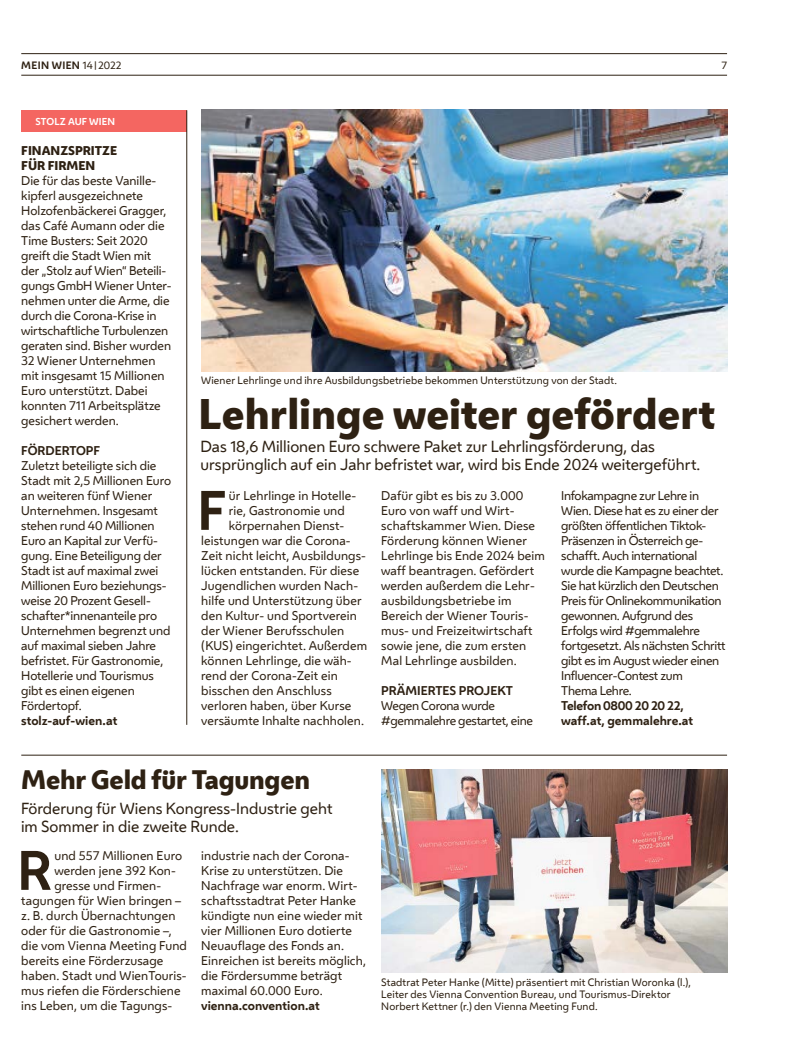
<style>
.page{position:relative;width:798px;height:1063px;background:#fff}
.page>*{position:absolute;margin:0;border:0;box-sizing:border-box;transform-origin:0 0}
.FT_FT_Initial3{font:700 51.88px "Wiener Melange";color:#2e2113}
.HL_Header_32pt{font:800 40px "Wiener Melange";color:#2e2113}
.HL_Header_20pt{font:800 25px "Wiener Melange";letter-spacing:-.01em;color:#2e2113}
.HL_VS_12pt{font:15px/18px "Wiener Melange";color:#2e2113}
.FT_FT{font:11.88px/15px "Wiener Melange";letter-spacing:-.01em;color:#2e2113}
.FT_FT_Initial3-2{font:11.88px/15px "Wiener Melange";letter-spacing:.01em;color:#2e2113}
.FT_FT_Info_bold{font:700 11.88px "Wiener Melange";color:#2e2113}
.FT_Zwischentitel{font:700 11.88px "Wiener Melange";color:#2e2113}
.Spalte_Infobox_Spalte_Header{font:800 11.88px/15px "Wiener Melange";color:#2e2113}
.FT_FT_Info_bold-2{font:700 11.88px "Wiener Melange";letter-spacing:-.025em;color:#2e2113}
.FT_FT-2{font:700 11.88px "Wiener Melange";color:#2e2113}
.FT_Bildunterschrift{font:10px/12px "Wiener Melange";letter-spacing:.015em;color:#2e2113}
.t1{font:700 10px "Wiener Melange";letter-spacing:.035em;color:#2e2113}
.Spalte_Infobox_Spalte_Markerl{font:700 9.38px "Wiener Melange";letter-spacing:.01em;color:#fff}
.s1{font-weight:400}
.s2{font-weight:400;font-size:7.5px}
</style>
<div class="page">
<hr style="left:21px;top:75px;width:705px;height:1px;background:#2e2113">
<hr style="left:21px;top:53px;width:705px;height:1px;background:#2e2113">
<img style="left:381px;top:770px;width:345px;height:202px">
<img style="left:201px;top:110px;width:525px;height:261px">
<hr style="left:21px;top:755px;width:705px;height:1px;background:#2e2113">
<div style="left:21px;top:110px;width:166px;height:22px;background:#f46661"></div>
<hr style="left:186px;top:110px;width:1px;height:615px;background:#2e2113">
<p class="t1" style="left:21px;top:57px;width:102px">MEIN WIEN <span class="s1">14</span><span class="s2">|</span><span class="s1">2022</span></p>
<p class="FT_Bildunterschrift" style="left:721px;top:59px;width:7px">7</p>
<p class="Spalte_Infobox_Spalte_Markerl" style="left:35px;top:113px;width:81px">STOLZ AUF WIEN</p>
<h1 class="Spalte_Infobox_Spalte_Header" style="left:21px;top:143px;width:97px">FINANZSPRITZE<br>FÜR FIRMEN</h1>
<p class="FT_FT" style="left:21px;top:172px;width:152px">Die für das beste Vanille&shy;kipferl ausgezeichnete<br>Holzofenbäckerei Gragger, das Café Aumann oder die<br>Time Busters: Seit 2020 greift die Stadt Wien mit der „Stolz auf Wien“ Beteili&shy;gungs GmbH Wiener Unter&shy;nehmen unter die Arme, die durch die Corona-Krise in wirtschaftliche Turbulenzen geraten sind. Bisher wurden<br>32 Wiener Unternehmen mit insgesamt 15 Millionen<br>Euro unterstützt. Dabei konnten 711 Arbeitsplätze gesichert werden.</p>
<p class="FT_Zwischentitel" style="left:21px;top:440px;width:80px">FÖRDERTOPF</p>
<p class="FT_FT" style="left:21px;top:457px;width:151px">Zuletzt beteiligte sich die<br>Stadt mit 2,5 Millionen Euro an weiteren fünf Wiener<br>Unternehmen. Insgesamt stehen rund 40 Millionen<br>Euro an Kapital zur Verfü&shy;gung. Eine Beteiligung der<br>Stadt ist auf maximal zwei<br>Millionen Euro beziehungs&shy;weise 20 Prozent Gesell&shy;schafter*innenanteile pro<br>Unternehmen begrenzt und auf maximal sieben Jahre befristet. Für Gastronomie,<br>Hotellerie und Tourismus gibt es einen eigenen<br>Fördertopf.</p>
<p class="FT_FT-2" style="left:21px;top:710px;width:98px">stolz-auf-wien.at</p>
<p class="FT_Bildunterschrift" style="left:201px;top:374px;width:417px">Wiener Lehrlinge und ihre Ausbildungsbetriebe bekommen Unterstützung von der Stadt.</p>
<h1 class="HL_Header_32pt" style="left:198px;top:386px;width:518px">Lehrlinge weiter gefördert</h1>
<p class="HL_VS_12pt" style="left:200px;top:436px;width:501px">Das 18,6 Millionen Euro schwere Paket zur Lehrlingsförderung, das ursprünglich auf ein Jahr befristet war, wird bis Ende 2024 weitergeführt.</p>
<p class="FT_FT_Initial3" style="left:197px;top:467px;width:30px">F</p>
<p class="FT_FT_Initial3-2" style="left:229px;top:487px;width:129px">ür Lehrlinge in Hotelle-</p>
<p class="FT_FT_Initial3-2" style="left:229px;top:502px;width:117px">rie, Gastronomie und</p>
<p class="FT_FT_Initial3-2" style="left:229px;top:517px;width:117px">körpernahen Dienst-</p>
<p class="FT_FT_Initial3-2" style="left:201px;top:532px;width:151px">leistungen war die Corona-</p>
<p class="FT_FT_Initial3-2" style="left:201px;top:547px;width:166px">Zeit nicht leicht, Ausbildungs-</p>
<p class="FT_FT_Initial3-2" style="left:201px;top:562px;width:159px">lücken entstanden. Für diese</p>
<p class="FT_FT_Initial3-2" style="left:201px;top:577px;width:158px">Jugendlichen wurden Nach-</p>
<p class="FT_FT_Initial3-2" style="left:201px;top:592px;width:162px">hilfe und Unterstützung über</p>
<p class="FT_FT_Initial3-2" style="left:201px;top:607px;width:157px">den Kultur- und Sportverein</p>
<p class="FT_FT_Initial3-2" style="left:201px;top:622px;width:144px">der Wiener Berufsschulen</p>
<p class="FT_FT_Initial3-2" style="left:201px;top:637px;width:167px">(KUS) eingerichtet. Außerdem</p>
<p class="FT_FT_Initial3-2" style="left:201px;top:652px;width:152px">können Lehrlinge, die wäh-</p>
<p class="FT_FT_Initial3-2" style="left:201px;top:667px;width:138px">rend der Corona-Zeit ein</p>
<p class="FT_FT_Initial3-2" style="left:201px;top:682px;width:132px">bisschen den Anschluss</p>
<p class="FT_FT_Initial3-2" style="left:201px;top:697px;width:152px">verloren haben, über Kurse</p>
<p class="FT_FT_Initial3-2" style="left:201px;top:712px;width:164px">versäumte Inhalte nachholen.</p>
<p class="FT_FT_Initial3-2" style="left:381px;top:487px;width:165px">Dafür gibt es bis zu 3.000<br>Euro von waff und Wirt&shy;schaftskammer Wien. Diese<br>Förderung können Wiener<br>Lehrlinge bis Ende 2024 beim waff beantragen. Gefördert werden außerdem die Lehr&shy;ausbildungsbetriebe im<br>Bereich der Wiener Touris&shy;mus- und Freizeitwirtschaft sowie jene, die zum ersten<br>Mal Lehrlinge ausbilden.</p>
<p class="FT_Zwischentitel" style="left:381px;top:680px;width:133px">PRÄMIERTES PROJEKT</p>
<p class="FT_FT" style="left:381px;top:697px;width:153px">Wegen Corona wurde #gemmalehre gestartet, eine</p>
<p class="FT_FT" style="left:561px;top:487px;width:166px">Infokampagne zur Lehre in<br>Wien. Diese hat es zu einer der größten öffentlichen Tiktok-<br>Präsenzen in Österreich ge&shy;schafft. Auch international wurde die Kampagne beachtet.<br>Sie hat kürzlich den Deutschen<br>Preis für Onlinekommunikation gewonnen. Aufgrund des<br>Erfolgs wird #gemmalehre fortgesetzt. Als nächsten Schritt gibt es im August wieder einen<br>Influencer-Contest zum<br>Thema Lehre.</p>
<p class="FT_FT_Info_bold-2" style="left:561px;top:695px;width:124px">Telefon 0800 20 20 22,</p>
<p class="FT_FT_Info_bold" style="left:561px;top:710px;width:133px">waff.at, gemmalehre.at</p>
<h1 class="HL_Header_20pt" style="left:21px;top:763px;width:290px">Mehr Geld für Tagungen</h1>
<p class="HL_VS_12pt" style="left:21px;top:799px;width:313px">Förderung für Wiens Kongress-Industrie geht im Sommer in die zweite Runde.</p>
<p class="FT_FT_Initial3" style="left:17px;top:827px;width:36px">R</p>
<p class="FT_FT_Initial3-2" style="left:54px;top:847px;width:129px">und 557 Millionen Euro</p>
<p class="FT_FT_Initial3-2" style="left:54px;top:862px;width:123px">werden jene 392 Kon-</p>
<p class="FT_FT_Initial3-2" style="left:54px;top:877px;width:108px">gresse und Firmen-</p>
<p class="FT_FT_Initial3-2" style="left:21px;top:892px;width:161px">tagungen für Wien bringen –</p>
<p class="FT_FT_Initial3-2" style="left:21px;top:907px;width:156px">z. B. durch Übernachtungen</p>
<p class="FT_FT_Initial3-2" style="left:21px;top:922px;width:152px">oder für die Gastronomie –,</p>
<p class="FT_FT_Initial3-2" style="left:21px;top:937px;width:167px">die vom Vienna Meeting Fund</p>
<p class="FT_FT_Initial3-2" style="left:21px;top:952px;width:143px">bereits eine Förderzusage</p>
<p class="FT_FT_Initial3-2" style="left:21px;top:967px;width:167px">haben. Stadt und WienTouris-</p>
<p class="FT_FT_Initial3-2" style="left:21px;top:982px;width:161px">mus riefen die Förderschiene</p>
<p class="FT_FT_Initial3-2" style="left:21px;top:997px;width:152px">ins Leben, um die Tagungs-</p>
<p class="FT_FT_Initial3-2" style="left:201px;top:847px;width:166px">industrie nach der Corona-<br>Krise zu unterstützen. Die<br>Nachfrage war enorm. Wirt&shy;schaftsstadtrat Peter Hanke kündigte nun eine wieder mit vier Millionen Euro dotierte<br>Neuauflage des Fonds an.<br>Einreichen ist bereits möglich, die Fördersumme beträgt maximal 60.000 Euro.</p>
<p class="FT_FT_Info_bold" style="left:201px;top:995px;width:120px">vienna.convention.at</p>
<p class="FT_Bildunterschrift" style="left:381px;top:976px;width:311px">Stadtrat Peter Hanke (Mitte) präsentiert mit Christian Woronka (l.),<br>Leiter des Vienna Convention Bureau, und Tourismus-Direktor<br>Norbert Kettner (r.) den Vienna Meeting Fund.</p>
</div>
